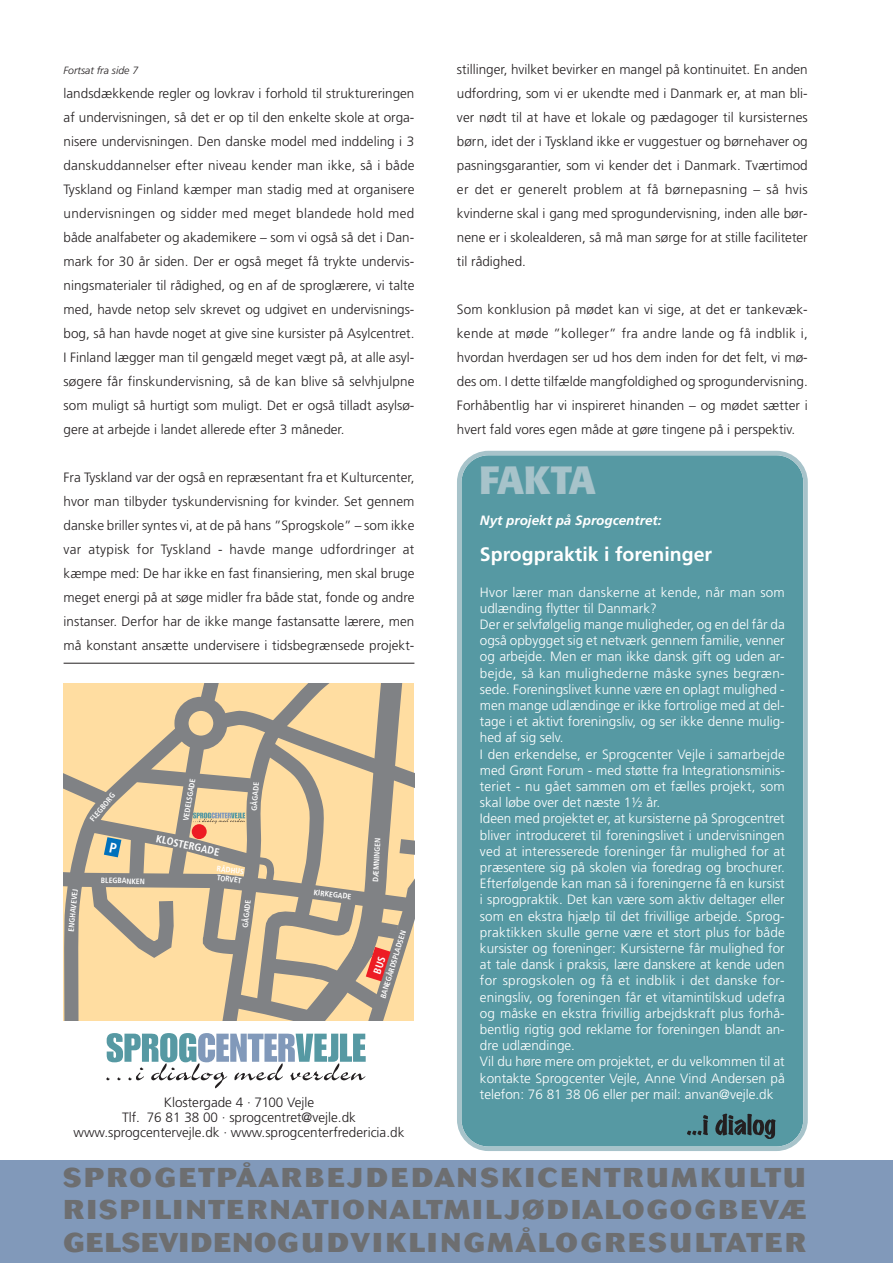
<style>
.page{position:relative;width:893px;height:1263px;background:#fff}
.page>*{position:absolute;margin:0;border:0;box-sizing:border-box;transform-origin:0 0}
.t1{font:700 39px "Formata";letter-spacing:-.03em;color:#a7c3ca}
.t2{font:800 27px/32.4px "Cosmos";letter-spacing:.075em;color:#6d6e70;text-align:justify}
.t3{font:700 19.5px "Frutiger";color:#fff}
.t4{font:300 13.5px/24px "Frutiger";color:#231f20;text-align:justify}
.t5{font:300 13.5px/16.2px "Frutiger";color:#fff}
.t6{font:italic 700 13.5px "Frutiger";color:#fff}
.t7{font:italic 300 10.5px "Frutiger";color:#231f20}
.t8{font:700 condensed 10.5px "Frutiger";color:#fff}
.t9{font:700 condensed 7.8px/9.3px "Frutiger";color:#fff}
</style>
<div class="page">
<div style="left:0;top:1161px;width:892px;height:102px;background:#8199ba"></div>
<hr style="left:64px;top:663px;width:350px;height:1px;background:#231f20">
<svg style="left:106px;top:1033px;width:260px;height:55px"></svg>
<div style="left:457px;top:451px;width:351px;height:700px;background:#5699a3"></div>
<svg style="left:687px;top:1113px;width:89px;height:26px;background:#436d74"></svg>
<svg style="left:64px;top:683px;width:350px;height:338px;background:#ceb995"></svg>
<p class="t7" style="left:64px;top:66px;width:76px">Fortsat fra side 7</p>
<p class="t4" style="left:64px;top:82px;width:352px">landsdækkende regler og lovkrav i forhold til struktureringen af undervisningen, så det er op til den enkelte skole at orga&shy;nisere undervisningen. Den danske model med inddeling i 3 danskuddannelser efter niveau kender man ikke, så i både Tyskland og Finland kæmper man stadig med at organisere undervisningen og sidder med meget blandede hold med både analfabeter og akademikere – som vi også så det i Dan&shy;mark for 30 år siden. Der er også meget få trykte undervis&shy;ningsmaterialer til rådighed, og en af de sproglærere, vi talte med, havde netop selv skrevet og udgivet en undervisnings&shy;bog, så han havde noget at give sine kursister på Asylcentret.<br>I Finland lægger man til gengæld meget vægt på, at alle asyl&shy;søgere får finskundervisning, så de kan blive så selvhjulpne som muligt så hurtigt som muligt. Det er også tilladt asylsø&shy;gere at arbejde i landet allerede efter 3 måneder.</p>
<p class="t4" style="left:64px;top:466px;width:352px">Fra Tyskland var der også en repræsentant fra et Kulturcenter, hvor man tilbyder tyskundervisning for kvinder. Set gennem danske briller syntes vi, at de på hans ”Sprogskole” – som ikke var atypisk for Tyskland - havde mange udfordringer at kæmpe med: De har ikke en fast finansiering, men skal bruge meget energi på at søge midler fra både stat, fonde og andre instanser. Derfor har de ikke mange fastansatte lærere, men må konstant ansætte undervisere i tidsbegrænsede projekt-</p>
<p class="t9" style="left:88px;top:818px;width:36px;rotate:-50deg">FLEGBORG</p>
<p class="t9" style="left:101px;top:876px;width:45px;rotate:1deg">BLEGBANKEN</p>
<p class="t9" style="left:182px;top:820px;width:44px;rotate:-80deg">VEDELSGADE</p>
<p class="t8" style="left:157px;top:834px;width:66px;rotate:12deg">KLOSTERGADE</p>
<p class="t9" style="left:250px;top:810px;width:30px;rotate:-85deg">GÅGADE</p>
<p class="t9" style="left:217px;top:864px;width:29px;rotate:7deg">RÅDHUS<br>TORVET</p>
<p class="t9" style="left:67px;top:931px;width:44px;rotate:-84deg">ENGHAVEVEJ</p>
<p class="t9" style="left:241px;top:927px;width:30px;rotate:-84deg">GÅGADE</p>
<p class="t9" style="left:314px;top:888px;width:39px;rotate:7deg">KIRKEGADE</p>
<p class="t9" style="left:371px;top:881px;width:45px;rotate:-87deg">DÆMNINGEN</p>
<p class="t9" style="left:379px;top:997px;width:72px;rotate:-73deg">BANEGÅRDSPLADSEN</p>
<p class="t4" style="left:74px;top:1096px;width:332px;line-height:15px;text-align:center">Klostergade 4 · 7100 Vejle<br>Tlf. 76 81 38 00 · sprogcentret@vejle.dk www.sprogcentervejle.dk · www.sprogcenterfredericia.dk</p>
<p class="t4" style="left:457px;top:58px;width:352px">stillinger, hvilket bevirker en mangel på kontinuitet. En anden udfordring, som vi er ukendte med i Danmark er, at man bli&shy;ver nødt til at have et lokale og pædagoger til kursisternes børn, idet der i Tyskland ikke er vuggestuer og børnehaver og pasningsgarantier, som vi kender det i Danmark. Tværtimod er det er generelt problem at få børnepasning – så hvis kvinderne skal i gang med sprogundervisning, inden alle bør&shy;nene er i skolealderen, så må man sørge for at stille faciliteter til rådighed.</p>
<p class="t4" style="left:457px;top:298px;width:352px">Som konklusion på mødet kan vi sige, at det er tankevæk&shy;kende at møde ”kolleger” fra andre lande og få indblik i, hvordan hverdagen ser ud hos dem inden for det felt, vi mø&shy;des om. I dette tilfælde mangfoldighed og sprogundervisning.<br>Forhåbentlig har vi inspireret hinanden – og mødet sætter i hvert fald vores egen måde at gøre tingene på i perspektiv.</p>
<h1 class="t1" style="left:479px;top:463px;width:118px">FAKTA</h1>
<p class="t6" style="left:480px;top:514px;width:183px">Nyt projekt på Sprogcentret:</p>
<h3 class="t3" style="left:480px;top:547px;width:234px">Sprogpraktik i foreninger</h3>
<p class="t5" style="left:480px;top:585px;width:306px">Hvor lærer man danskerne at kende, når man som udlænding flytter til Danmark?<br>Der er selvfølgelig mange muligheder, og en del får da også opbygget sig et netværk gennem familie, venner og arbejde. Men er man ikke dansk gift og uden ar&shy;bejde, så kan mulighederne måske synes begræn&shy;sede. Foreningslivet kunne være en oplagt mulighed - men mange udlændinge er ikke fortrolige med at del&shy;tage i et aktivt foreningsliv, og ser ikke denne mulig&shy;hed af sig selv.<br>I den erkendelse, er Sprogcenter Vejle i samarbejde med Grønt Forum - med støtte fra Integrationsminis&shy;teriet - nu gået sammen om et fælles projekt, som skal løbe over det næste 1½ år.<br>Ideen med projektet er, at kursisterne på Sprogcentret bliver introduceret til foreningslivet i undervisningen ved at interesserede foreninger får mulighed for at præsentere sig på skolen via foredrag og brochurer.<br>Efterfølgende kan man så i foreningerne få en kursist i sprogpraktik. Det kan være som aktiv deltager eller som en ekstra hjælp til det frivillige arbejde. Sprog&shy;praktikken skulle gerne være et stort plus for både kursister og foreninger: Kursisterne får mulighed for at tale dansk i praksis, lære danskere at kende uden for sprogskolen og få et indblik i det danske for&shy;eningsliv, og foreningen får et vitamintilskud udefra og måske en ekstra frivillig arbejdskraft plus forhå&shy;bentlig rigtig god reklame for foreningen blandt an&shy;dre udlændinge.<br>Vil du høre mere om projektet, er du velkommen til at kontakte Sprogcenter Vejle, Anne Vind Andersen på telefon: 76 81 38 06 eller per mail: anvan@vejle.dk</p>
<h2 class="t2" style="left:64px;top:1163px;width:744px">SPROGETPÅARBEJDEDANSKICENTRUMKULTU RISPILINTERNATIONALTMILJØDIALOGOGBEVÆ GELSEVIDENOGUDVIKLINGMÅLOGRESULTATER</h2>
</div>
